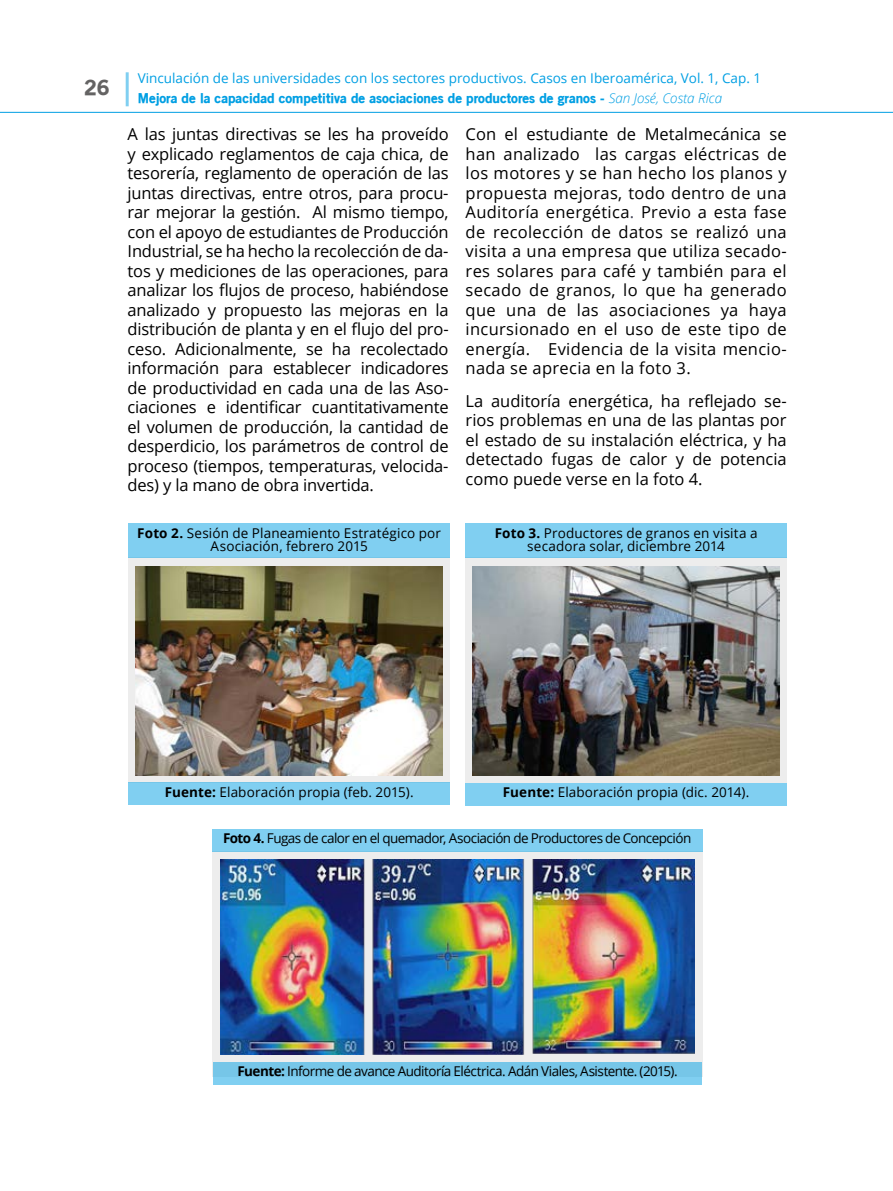
<style>
.page{position:relative;width:893px;height:1191px;background:#fff}
.page>*{position:absolute;margin:0;border:0;box-sizing:border-box;transform-origin:0 0}
.t1{font:900 21px "Old Sans";color:#646363}
.t2{font:16.5px/19.5px "Open Sans";color:#000;text-align:justify}
.t3{font:13.5px/13.5px "Open Sans";letter-spacing:.005em;color:#000;text-align:center}
.t4{font:13.5px "Open Sans";letter-spacing:-.04em;color:#000}
.t5{font:13.5px "Open Sans";color:#009fe3}
.t6{font:900 13.5px "Old Sans";color:#009fe3}
.s1{font-family:"Open Sans";font-weight:300;font-style:italic}
.s2{font-weight:700}
.s3{color:#445}
</style>
<div class="page">
<hr style="left:0;top:112px;width:893px;height:1px;background:#009fe3">
<hr style="left:126px;top:72px;width:3px;height:34px;background:#009fe3">
<div style="left:129px;top:558px;width:321px;height:225px;background:#ededed"></div>
<div style="left:212px;top:851px;width:490px;height:225px;background:#ededed"></div>
<div style="left:466px;top:558px;width:321px;height:225px;background:#ededed"></div>
<img style="left:136px;top:567px;width:306px;height:208px">
<img style="left:473px;top:567px;width:306px;height:208px">
<img style="left:220px;top:859px;width:474px;height:195px">
<div style="left:129px;top:524px;width:321px;height:34px;background:#80cff1"></div>
<div style="left:212px;top:829px;width:490px;height:22px;background:#80cff1"></div>
<div style="left:213px;top:1062px;width:489px;height:22px;background:#76c6e8"></div>
<div style="left:466px;top:524px;width:321px;height:34px;background:#80cff1"></div>
<div style="left:129px;top:782px;width:321px;height:22px;background:#80cff1"></div>
<div style="left:466px;top:783px;width:321px;height:22px;background:#80cff1"></div>
<p class="t1" style="left:84px;top:74px;width:27px">26</p>
<p class="t5" style="left:138px;top:69px;width:625px">Vinculación de las universidades con los sectores productivos. Casos en Iberoamérica, Vol. 1, Cap. 1</p>
<p class="t6" style="left:138px;top:89px;width:586px">Mejora de la capacidad competitiva de asociaciones de productores de granos - <span class="s1">San José, Costa Rica</span></p>
<p class="t2" style="left:128px;top:124px;width:323px">A las juntas directivas se les ha proveído y explicado reglamentos de caja chica, de tesorería, reglamento de operación de las juntas directivas, entre otros, para procu&shy;rar mejorar la gestión. Al mismo tiempo, con el apoyo de estudiantes de Producción Industrial, se ha hecho la recolección de da&shy;tos y mediciones de las operaciones, para analizar los flujos de proceso, habiéndose analizado y propuesto las mejoras en la distribución de planta y en el flujo del pro&shy;ceso. Adicionalmente, se ha recolectado información para establecer indicadores de productividad en cada una de las Aso&shy;ciaciones e identificar cuantitativamente el volumen de producción, la cantidad de desperdicio, los parámetros de control de proceso (tiempos, temperaturas, velocida&shy;des) y la mano de obra invertida.</p>
<p class="t3" style="left:137px;top:526px;width:305px"><span class="s2">Foto 2.</span> Sesión de Planeamiento Estratégico por<br>Asociación, febrero 2015</p>
<p class="t2" style="left:466px;top:124px;width:323px">Con el estudiante de Metalmecánica se han analizado las cargas eléctricas de los motores y se han hecho los planos y propuesta mejoras, todo dentro de una Auditoría energética<span class="s3">.</span> Previo a esta fase de recolección de datos se realizó una visita a una empresa que utiliza secado&shy;res solares para café y también para el secado de granos, lo que ha generado que una de las asociaciones ya haya incursionado en el uso de este tipo de energía. Evidencia de la visita mencio&shy;nada se aprecia en la foto 3.</p>
<p class="t2" style="left:466px;top:390px;width:323px">La auditoría energética, ha reflejado se&shy;rios problemas en una de las plantas por el estado de su instalación eléctrica, y ha detectado fugas de calor y de potencia como puede verse en la foto 4.</p>
<p class="t3" style="left:495px;top:526px;width:264px"><span class="s2">Foto 3.</span> Productores de granos en visita a secadora solar, diciembre 2014</p>
<p class="t3" style="left:165px;top:784px;width:250px"><span class="s2">Fuente:</span> Elaboración propia (feb. 2015).</p>
<p class="t3" style="left:503px;top:785px;width:248px"><span class="s2">Fuente:</span> Elaboración propia (dic. 2014).</p>
<p class="t4" style="left:223px;top:829px;width:470px"><span class="s2">Foto 4.</span> Fugas de calor en el quemador, Asociación de Productores de Concepción</p>
<p class="t4" style="left:238px;top:1062px;width:442px"><span class="s2">Fuente:</span> Informe de avance Auditoría Eléctrica. Adán Viales, Asistente. (2015).</p>
</div>
